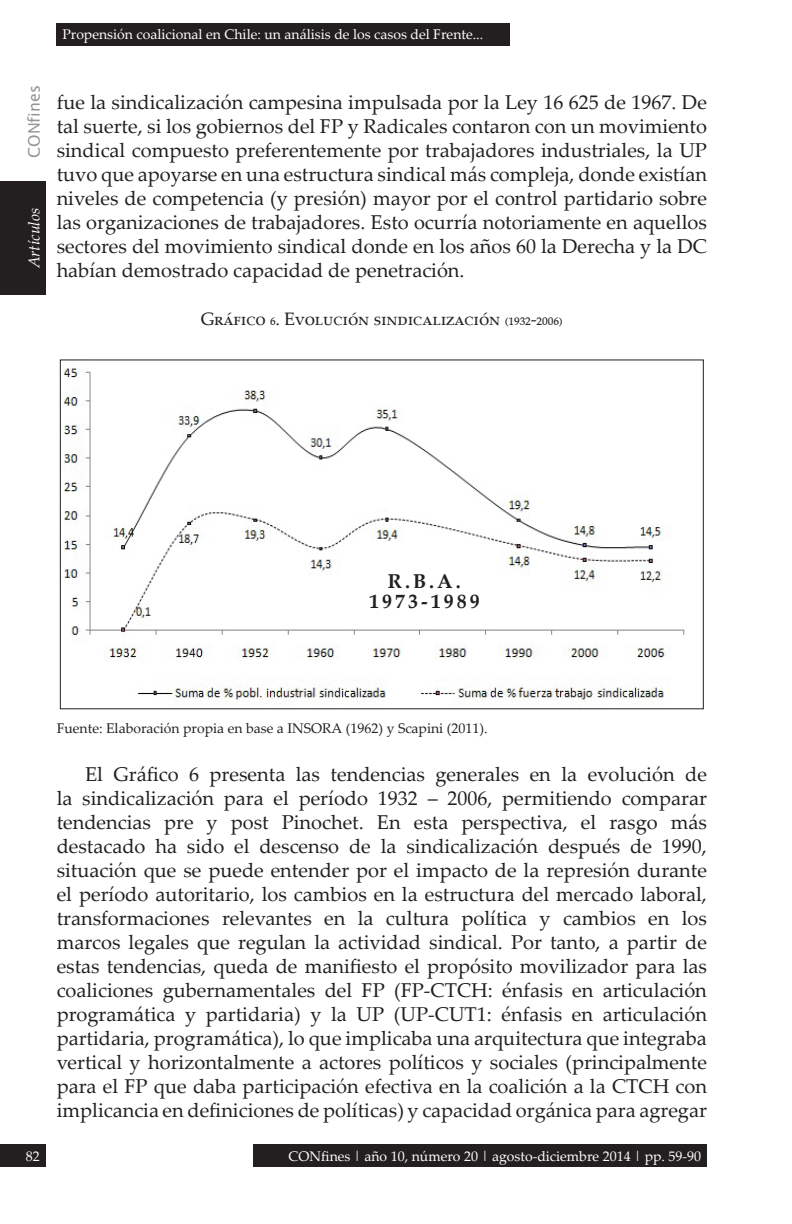
<style>
.page{position:relative;width:792px;height:1224px;background:#fff}
.page>*{position:absolute;margin:0;border:0;box-sizing:border-box;transform-origin:0 0}
.t1{font:20px/24px "Palatino Linotype";color:#231f20;text-align:justify}
.t2{font:700 20px/20px "Palatino Linotype";letter-spacing:.15em;color:#231f20;text-align:center}
.t3{font:18px "Palatino Linotype";letter-spacing:-.01em;color:#231f20}
.t4{font:italic 16px "Palatino Linotype";color:#fff}
.t5{font:16px "Lucida Sans";color:#939598}
.t6{font:14px "Palatino Linotype";color:#fff}
.t7{font:14px "Palatino Linotype";color:#231f20}
</style>
<div class="page">
<div style="left:0;top:1145px;width:45px;height:22px;background:#231f20"></div>
<div style="left:0;top:181px;width:45px;height:114px;background:#231f20"></div>
<div style="left:57px;top:23px;width:453px;height:22px;background:#231f20"></div>
<div style="left:253px;top:1145px;width:454px;height:22px;background:#231f20"></div>
<img style="left:63px;top:368px;width:622px;height:338px">
<p class="t6" style="left:62px;top:24px;width:422px">Propensión coalicional en Chile: un análisis de los casos del Frente...</p>
<p class="t5" style="left:25px;top:158px;width:74px;rotate:-90deg">CONfines</p>
<p class="t4" style="left:23px;top:268px;width:62px;rotate:-90deg">Artículos</p>
<p class="t1" style="left:57px;top:89px;width:652px">fue la sindicalización campesina impulsada por la Ley 16 625 de 1967. De tal suerte, si los gobiernos del FP y Radicales contaron con un movimiento sindical compuesto preferentemente por trabajadores industriales, la UP tuvo que apoyarse en una estructura sindical más compleja, donde existían niveles de competencia (y presión) mayor por el control partidario sobre las organizaciones de trabajadores. Esto ocurría notoriamente en aquellos sectores del movimiento sindical donde en los años 60 la Derecha y la DC habían demostrado capacidad de penetración.</p>
<p class="t3" style="left:201px;top:306px;width:364px">Gráfico 6. Evolución sindicalización (1932-2006)</p>
<p class="t2" style="left:369px;top:571px;width:112px">R.B.A.<br>1973-1989</p>
<p class="t6" style="left:26px;top:1146px;width:15px">82</p>
<p class="t7" style="left:57px;top:718px;width:432px">Fuente: Elaboración propia en base a INSORA (1962) y Scapini (2011).</p>
<p class="t1" style="left:57px;top:761px;width:652px;text-indent:28px">El Gráfico 6 presenta las tendencias generales en la evolución de la sindicalización para el período 1932 – 2006, permitiendo comparar tendencias pre y post Pinochet. En esta perspectiva, el rasgo más destacado ha sido el descenso de la sindicalización después de 1990, situación que se puede entender por el impacto de la represión durante el período autoritario, los cambios en la estructura del mercado laboral, transformaciones relevantes en la cultura política y cambios en los marcos legales que regulan la actividad sindical. Por tanto, a partir de estas tendencias, queda de manifiesto el propósito movilizador para las coaliciones gubernamentales del FP (FP-CTCH: énfasis en articulación programática y partidaria) y la UP (UP-CUT1: énfasis en articulación partidaria, programática), lo que implicaba una arquitectura que integraba vertical y horizontalmente a actores políticos y sociales (principalmente para el FP que daba participación efectiva en la coalición a la CTCH con implicancia en definiciones de políticas) y capacidad orgánica para agregar</p>
<p class="t6" style="left:289px;top:1146px;width:414px">CONfines | año 10, número 20 | agosto-diciembre 2014 | pp. 59-90</p>
</div>
